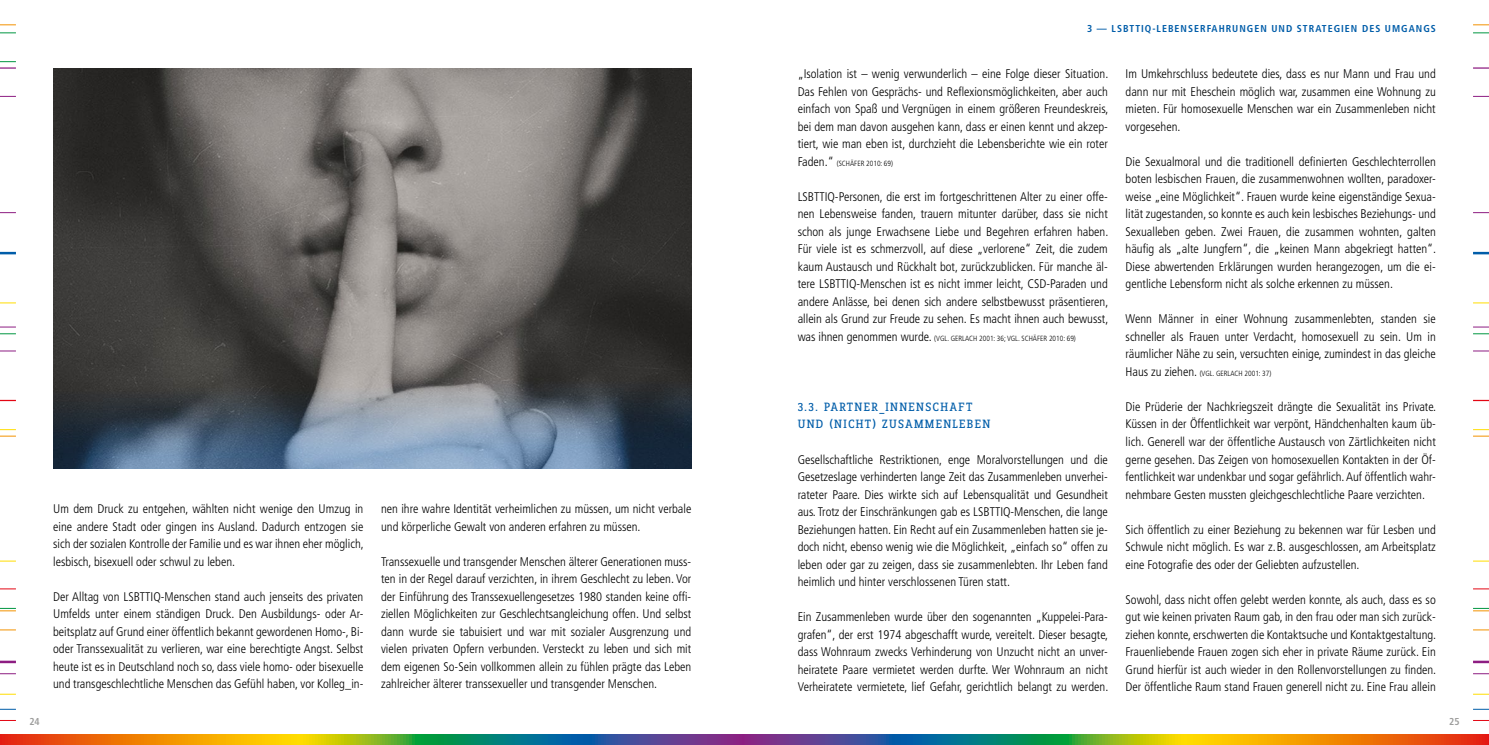
<style>
.page{position:relative;width:1489px;height:745px;background:#fff}
.page>*{position:absolute;margin:0;border:0;box-sizing:border-box;transform-origin:0 0}
.Copy{font:300 condensed 12.5px/17.5px "Frutiger LT Std";color:#000;text-align:justify}
.Überschrift_bunt{font:12.5px/17.5px "Zine Slab Dis";letter-spacing:.1em;color:#005da9}
.Subhead{font:700 condensed 10px "Frutiger LT Std";letter-spacing:.1em;color:#005da9}
.t1{font:700 condensed 10px "Frutiger LT Std";color:#9d9d9c}
.Copy-2{font:300 condensed 7.5px "Frutiger LT Std";color:#000}
.s1{font-size:12.5px}
</style>
<div class="page">
<svg style="left:0;top:302px;width:16px;height:1px"></svg>
<svg style="left:1473px;top:302px;width:15px;height:1px"></svg>
<svg style="left:0;top:326px;width:16px;height:1px"></svg>
<svg style="left:1473px;top:326px;width:15px;height:1px"></svg>
<svg style="left:0;top:333px;width:16px;height:1px"></svg>
<svg style="left:1473px;top:333px;width:15px;height:1px"></svg>
<svg style="left:0;top:350px;width:16px;height:1px"></svg>
<svg style="left:1473px;top:350px;width:15px;height:1px"></svg>
<svg style="left:0;top:399px;width:16px;height:2px"></svg>
<svg style="left:1473px;top:399px;width:15px;height:2px"></svg>
<svg style="left:0;top:429px;width:16px;height:7px"></svg>
<svg style="left:1473px;top:429px;width:15px;height:7px"></svg>
<svg style="left:0;top:212px;width:16px;height:1px"></svg>
<svg style="left:1473px;top:212px;width:15px;height:1px"></svg>
<svg style="left:0;top:252px;width:16px;height:2px"></svg>
<svg style="left:1473px;top:252px;width:15px;height:2px"></svg>
<svg style="left:1473px;top:25px;width:15px;height:1px"></svg>
<svg style="left:0;top:25px;width:16px;height:1px"></svg>
<svg style="left:1473px;top:33px;width:15px;height:1px"></svg>
<svg style="left:0;top:33px;width:16px;height:1px"></svg>
<svg style="left:0;top:61px;width:16px;height:8px"></svg>
<svg style="left:1473px;top:67px;width:15px;height:2px"></svg>
<svg style="left:0;top:629px;width:16px;height:1px"></svg>
<svg style="left:1473px;top:629px;width:15px;height:1px"></svg>
<svg style="left:0;top:96px;width:16px;height:1px"></svg>
<svg style="left:1473px;top:96px;width:15px;height:1px"></svg>
<svg style="left:0;top:560px;width:16px;height:1px"></svg>
<svg style="left:1473px;top:560px;width:15px;height:1px"></svg>
<svg style="left:0;top:588px;width:16px;height:1px"></svg>
<svg style="left:1473px;top:588px;width:15px;height:1px"></svg>
<svg style="left:0;top:607px;width:16px;height:4px"></svg>
<svg style="left:1473px;top:607px;width:15px;height:4px"></svg>
<svg style="left:0;top:660px;width:16px;height:2px"></svg>
<svg style="left:1473px;top:660px;width:15px;height:2px"></svg>
<svg style="left:0;top:673px;width:16px;height:1px"></svg>
<svg style="left:1473px;top:673px;width:15px;height:1px"></svg>
<svg style="left:0;top:693px;width:16px;height:1px"></svg>
<svg style="left:1473px;top:693px;width:15px;height:1px"></svg>
<svg style="left:0;top:708px;width:16px;height:1px"></svg>
<svg style="left:1473px;top:708px;width:15px;height:1px"></svg>
<svg style="left:0;top:734px;width:744px;height:10px;background:#8d7e40"></svg>
<svg style="left:744px;top:734px;width:744px;height:10px;background:#8d7e3f"></svg>
<img style="left:53px;top:69px;width:638px;height:399px">
<p class="Copy" style="left:53px;top:500px;width:312px">Um dem Druck zu entgehen, wählten nicht wenige den Umzug in eine andere Stadt oder gingen ins Ausland. Dadurch entzogen sie sich der sozialen Kontrolle der Familie und es war ihnen eher möglich, lesbisch, bisexuell oder schwul zu leben.</p>
<p class="Copy" style="left:53px;top:587px;width:312px">Der Alltag von LSBTTIQ-Menschen stand auch jenseits des privaten Umfelds unter einem ständigen Druck. Den Ausbildungs- oder Ar&shy;beitsplatz auf Grund einer öffentlich bekannt gewordenen Homo-, Bi&shy;oder Transsexualität zu verlieren, war eine berechtigte Angst. Selbst heute ist es in Deutschland noch so, dass viele homo- oder bisexuelle und transgeschlechtliche Menschen das Gefühl haben, vor Kolleg_in-</p>
<p class="Copy" style="left:381px;top:500px;width:312px">nen ihre wahre Identität verheimlichen zu müssen, um nicht verbale und körperliche Gewalt von anderen erfahren zu müssen.</p>
<p class="Copy" style="left:381px;top:552px;width:312px">Transsexuelle und transgender Menschen älterer Generationen muss&shy;ten in der Regel darauf verzichten, in ihrem Geschlecht zu leben. Vor der Einführung des Transsexuellengesetzes 1980 standen keine offi&shy;ziellen Möglichkeiten zur Geschlechtsangleichung offen. Und selbst dann wurde sie tabuisiert und war mit sozialer Ausgrenzung und vielen privaten Opfern verbunden. Versteckt zu leben und sich mit dem eigenen So-Sein vollkommen allein zu fühlen prägte das Leben zahlreicher älterer transsexueller und transgender Menschen.</p>
<p class="Subhead" style="left:1087px;top:23px;width:350px">3 — LSBTTIQ-LEBENSERFAHRUNGEN UND STRATEGIEN DES UMGANGS</p>
<p class="Copy" style="left:797px;top:65px;width:312px">„Isolation ist – wenig verwunderlich – eine Folge dieser Situation.<br>Das Fehlen von Gesprächs- und Reflexionsmöglichkeiten, aber auch einfach von Spaß und Vergnügen in einem größeren Freundeskreis, bei dem man davon ausgehen kann, dass er einen kennt und akzep&shy;tiert, wie man eben ist, durchzieht die Lebensberichte wie ein roter</p>
<p class="Copy-2" style="left:797px;top:159px;width:97px"><span class="s1">Faden.“</span> (SCHÄFER 2010: 69)</p>
<p class="Copy" style="left:797px;top:188px;width:312px">LSBTTIQ-Personen, die erst im fortgeschrittenen Alter zu einer offe&shy;nen Lebensweise fanden, trauern mitunter darüber, dass sie nicht schon als junge Erwachsene Liebe und Begehren erfahren haben.<br>Für viele ist es schmerzvoll, auf diese „verlorene“ Zeit, die zudem kaum Austausch und Rückhalt bot, zurückzublicken. Für manche äl&shy;tere LSBTTIQ-Menschen ist es nicht immer leicht, CSD-Paraden und andere Anlässe, bei denen sich andere selbstbewusst präsentieren, allein als Grund zur Freude zu sehen. Es macht ihnen auch bewusst,</p>
<p class="Copy-2" style="left:797px;top:334px;width:280px"><span class="s1">was ihnen genommen wurde.</span> (VGL. GERLACH 2001: 36; VGL. SCHÄFER 2010: 69)</p>
<p class="Überschrift_bunt" style="left:797px;top:398px;width:194px">3.3. PARTNER_INNENSCHAFT<br>UND (NICHT) ZUSAMMENLEBEN</p>
<p class="Copy" style="left:797px;top:450px;width:312px">Gesellschaftliche Restriktionen, enge Moralvorstellungen und die Gesetzeslage verhinderten lange Zeit das Zusammenleben unverhei&shy;rateter Paare. Dies wirkte sich auf Lebensqualität und Gesundheit aus. Trotz der Einschränkungen gab es LSBTTIQ-Menschen, die lange Beziehungen hatten. Ein Recht auf ein Zusammenleben hatten sie je&shy;doch nicht, ebenso wenig wie die Möglichkeit, „einfach so“ offen zu leben oder gar zu zeigen, dass sie zusammenlebten. Ihr Leben fand heimlich und hinter verschlossenen Türen statt.</p>
<p class="Copy" style="left:797px;top:608px;width:312px">Ein Zusammenleben wurde über den sogenannten „Kuppelei-Para&shy;grafen“, der erst 1974 abgeschafft wurde, vereitelt. Dieser besagte, dass Wohnraum zwecks Verhinderung von Unzucht nicht an unver&shy;heiratete Paare vermietet werden durfte. Wer Wohnraum an nicht Verheiratete vermietete, lief Gefahr, gerichtlich belangt zu werden.</p>
<p class="Copy" style="left:1125px;top:65px;width:312px">Im Umkehrschluss bedeutete dies, dass es nur Mann und Frau und dann nur mit Eheschein möglich war, zusammen eine Wohnung zu mieten. Für homosexuelle Menschen war ein Zusammenleben nicht vorgesehen.</p>
<p class="Copy" style="left:1125px;top:153px;width:312px">Die Sexualmoral und die traditionell definierten Geschlechterrollen boten lesbischen Frauen, die zusammenwohnen wollten, paradoxer&shy;weise „eine Möglichkeit“. Frauen wurde keine eigenständige Sexua&shy;lität zugestanden, so konnte es auch kein lesbisches Beziehungs- und Sexualleben geben. Zwei Frauen, die zusammen wohnten, galten häufig als „alte Jungfern“, die „keinen Mann abgekriegt hatten“.<br>Diese abwertenden Erklärungen wurden herangezogen, um die ei&shy;gentliche Lebensform nicht als solche erkennen zu müssen.</p>
<p class="Copy" style="left:1125px;top:310px;width:312px">Wenn Männer in einer Wohnung zusammenlebten, standen sie schneller als Frauen unter Verdacht, homosexuell zu sein. Um in räumlicher Nähe zu sein, versuchten einige, zumindest in das gleiche</p>
<p class="Copy-2" style="left:1125px;top:369px;width:147px"><span class="s1">Haus zu ziehen.</span> (VGL. GERLACH 2001: 37)</p>
<p class="Copy" style="left:1125px;top:398px;width:312px">Die Prüderie der Nachkriegszeit drängte die Sexualität ins Private.<br>Küssen in der Öffentlichkeit war verpönt, Händchenhalten kaum üb&shy;lich. Generell war der öffentliche Austausch von Zärtlichkeiten nicht gerne gesehen. Das Zeigen von homosexuellen Kontakten in der Öf&shy;fentlichkeit war undenkbar und sogar gefährlich. Auf öffentlich wahr&shy;nehmbare Gesten mussten gleichgeschlechtliche Paare verzichten.</p>
<p class="Copy" style="left:1125px;top:520px;width:312px">Sich öffentlich zu einer Beziehung zu bekennen war für Lesben und Schwule nicht möglich. Es war z.B. ausgeschlossen, am Arbeitsplatz eine Fotografie des oder der Geliebten aufzustellen.</p>
<p class="Copy" style="left:1125px;top:590px;width:312px">Sowohl, dass nicht offen gelebt werden konnte, als auch, dass es so gut wie keinen privaten Raum gab, in den frau oder man sich zurück&shy;ziehen konnte, erschwerten die Kontaktsuche und Kontaktgestaltung.<br>Frauenliebende Frauen zogen sich eher in private Räume zurück. Ein Grund hierfür ist auch wieder in den Rollenvorstellungen zu finden.<br>Der öffentliche Raum stand Frauen generell nicht zu. Eine Frau allein</p>
<p class="t1" style="left:29px;top:715px;width:12px">24</p>
<p class="t1" style="left:1448px;top:715px;width:12px">25</p>
</div>
